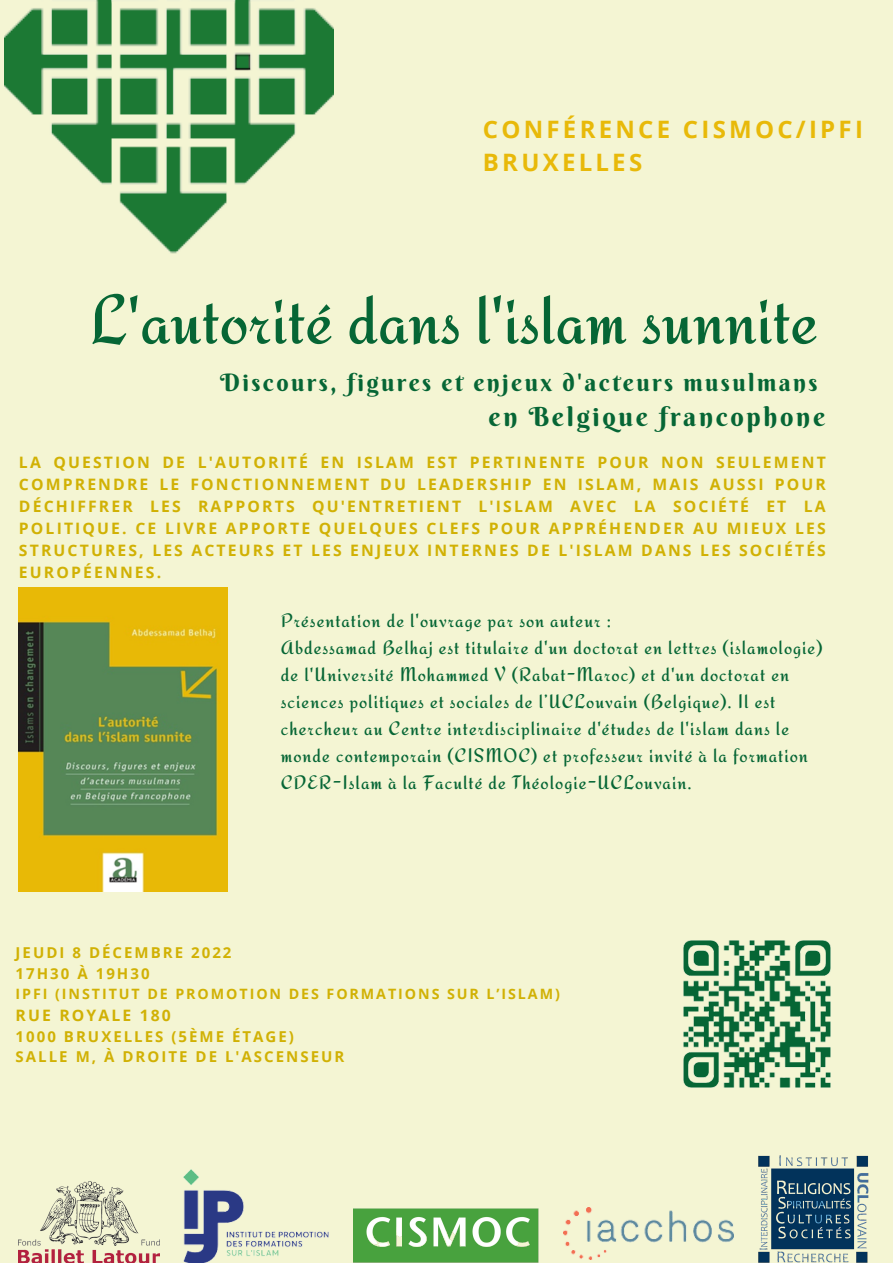
<style>
.page{position:relative;width:893px;height:1263px;background:#f4f5d3}
.page>*{position:absolute;margin:0;border:0;box-sizing:border-box;transform-origin:0 0}
.t1{font:69.07px "Redressed";color:#066635}
.t2{font:26.25px "Berkshire Swash";letter-spacing:.1em;color:#066635}
.t3{font:24px "Berkshire Swash";letter-spacing:.1em;color:#066635}
.t4{font:700 24px/33.2px "Open Sans";letter-spacing:.135em;color:#e8b909}
.t5{font:19.5px/27px "Redressed";letter-spacing:.05em;color:#066635}
.t6{font:700 15.75px/22px "Open Sans";letter-spacing:.135em;color:#d1b104;text-align:justify}
.t7{font:700 15px/20.9px "Open Sans";letter-spacing:.135em;color:#d1b104}
.t8{font:700 14.25px "Open Sans";letter-spacing:.135em;color:#d1b104}
</style>
<div class="page">
<img style="left:19px;top:588px;width:208px;height:303px">
<img style="left:5px;top:0;width:328px;height:254px">
<img style="left:184px;top:1169px;width:145px;height:94px">
<img style="left:354px;top:1208px;width:185px;height:55px">
<img style="left:563px;top:1208px;width:170px;height:51px">
<img style="left:19px;top:1181px;width:141px;height:82px">
<img style="left:758px;top:1156px;width:110px;height:107px">
<img style="left:683px;top:940px;width:148px;height:148px">
<p class="t4" style="left:483px;top:112px;width:381px">CONFÉRENCE CISMOC/IPFI<br>BRUXELLES</p>
<h1 class="t1" style="left:89px;top:279px;width:730px">L'autorité dans l'islam sunnite</h1>
<p class="t3" style="left:220px;top:367px;width:599px">Discours, figures et enjeux d'acteurs musulmans</p>
<h2 class="t2" style="left:488px;top:401px;width:338px">en Belgique francophone</h2>
<p class="t6" style="left:19px;top:451px;width:808px">LA QUESTION DE L'AUTORITÉ EN ISLAM EST PERTINENTE POUR NON SEULEMENT COMPRENDRE LE FONCTIONNEMENT DU LEADERSHIP EN ISLAM, MAIS AUSSI POUR DÉCHIFFRER LES RAPPORTS QU'ENTRETIENT L'ISLAM AVEC LA SOCIÉTÉ ET LA POLITIQUE. CE LIVRE APPORTE QUELQUES CLEFS POUR APPRÉHENDER AU MIEUX LES STRUCTURES, LES ACTEURS ET LES ENJEUX INTERNES DE L'ISLAM DANS LES SOCIÉTÉS EUROPÉENNES.</p>
<p class="t5" style="left:281px;top:606px;width:543px">Présentation de l'ouvrage par son auteur :<br>Abdessamad Belhaj est titulaire d'un doctorat en lettres (islamologie) de l'Université Mohammed V (Rabat-Maroc) et d'un doctorat en sciences politiques et sociales de l’UCLouvain (Belgique). Il est chercheur au Centre interdisciplinaire d'études de l'islam dans le monde contemporain (CISMOC) et professeur invité à la formation CDER-Islam à la Faculté de Théologie-UCLouvain.</p>
<p class="t7" style="left:16px;top:942px;width:217px">JEUDI 8 DÉCEMBRE 2022<br>17H30 À 19H30</p>
<p class="t8" style="left:16px;top:984px;width:546px">IPFI (INSTITUT DE PROMOTION DES FORMATIONS SUR L’ISLAM)</p>
<p class="t6" style="left:16px;top:1003px;width:157px">RUE ROYALE 180</p>
<p class="t7" style="left:16px;top:1025px;width:330px">1000 BRUXELLES (5ÈME ÉTAGE)<br>SALLE M, À DROITE DE L'ASCENSEUR</p>
</div>
